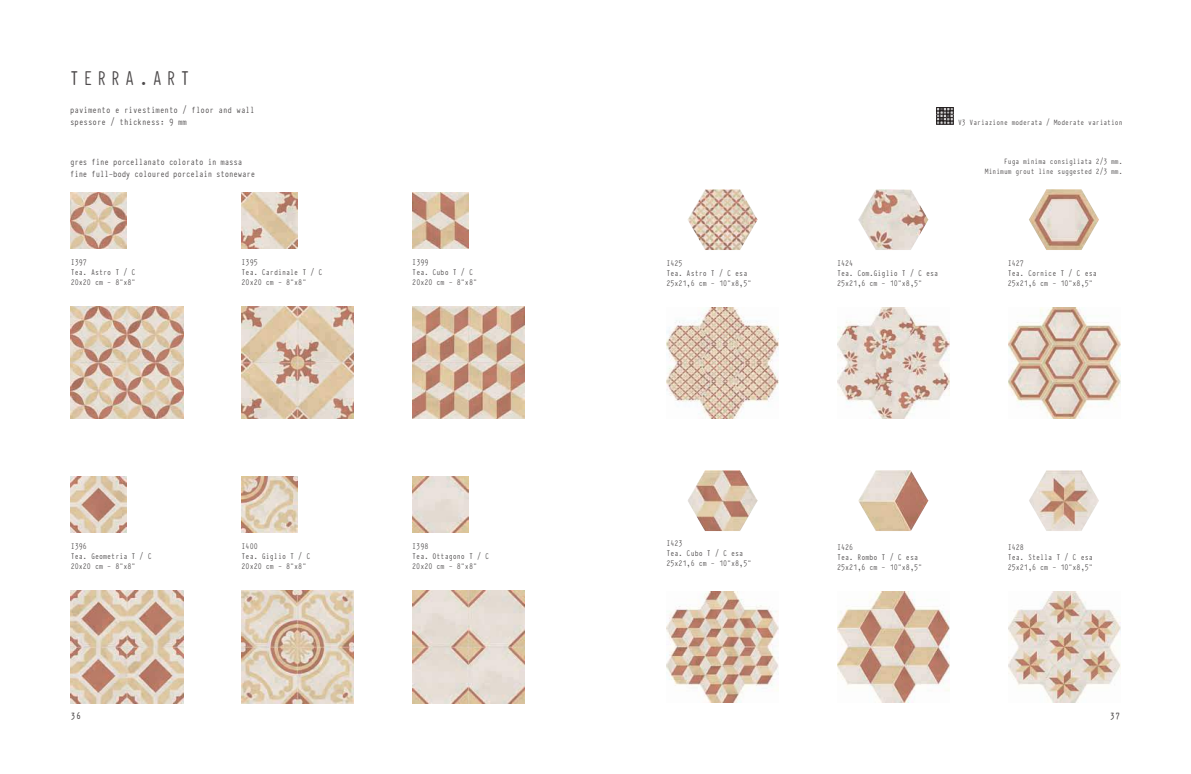
<style>
.page{position:relative;width:1191px;height:774px;background:#fff}
.page>*{position:absolute;margin:0;border:0;box-sizing:border-box;transform-origin:0 0}
.t1{font:22px "Typewriter Condensed";letter-spacing:.18em;color:#4e4b4c}
.t2{font:10px/12px "Typewriter Condensed";letter-spacing:-.02em;color:#4e4b4c}
.t3{font:10px/12px "Typewriter Condensed";color:#4e4b4c}
.t4{font:700 10px "Typewriter Condensed";color:#4e4b4c}
.t5{font:9px/10px "Typewriter Condensed";color:#4e4b4c}
.t6{font:8.5px/10.2px "Typewriter Condensed";color:#4e4b4c;text-align:right}
</style>
<div class="page">
<img style="left:687px;top:189px;width:70px;height:61px">
<img style="left:688px;top:470px;width:69px;height:61px">
<img style="left:1029px;top:470px;width:70px;height:61px">
<img style="left:858px;top:470px;width:70px;height:61px">
<img style="left:858px;top:189px;width:70px;height:61px">
<img style="left:1029px;top:189px;width:70px;height:61px">
<img style="left:667px;top:308px;width:111px;height:111px">
<img style="left:837px;top:308px;width:112px;height:111px">
<img style="left:1008px;top:308px;width:112px;height:111px">
<img style="left:667px;top:592px;width:111px;height:111px">
<img style="left:837px;top:592px;width:112px;height:111px">
<img style="left:1008px;top:592px;width:112px;height:111px">
<img style="left:71px;top:306px;width:112px;height:113px">
<img style="left:242px;top:306px;width:112px;height:113px">
<img style="left:412px;top:306px;width:112px;height:113px">
<img style="left:71px;top:590px;width:112px;height:113px">
<img style="left:242px;top:590px;width:112px;height:113px">
<img style="left:412px;top:590px;width:112px;height:113px">
<img style="left:71px;top:192px;width:56px;height:57px">
<img style="left:242px;top:192px;width:56px;height:57px">
<img style="left:412px;top:192px;width:56px;height:57px">
<img style="left:71px;top:476px;width:56px;height:57px">
<img style="left:242px;top:476px;width:56px;height:57px">
<img style="left:412px;top:476px;width:56px;height:57px">
<svg style="left:936px;top:107px;width:17px;height:17px"></svg>
<h1 class="t1" style="left:69px;top:62px;width:122px">TERRA.ART</h1>
<p class="t3" style="left:70px;top:103px;width:186px">pavimento e rivestimento / floor and wall spessore / thickness: 9 mm</p>
<p class="t6" style="left:958px;top:116px;width:166px">V3 Variazione moderata / Moderate variation</p>
<p class="t2" style="left:70px;top:155px;width:187px">gres fine porcellanato colorato in massa fine full-body coloured porcelain stoneware</p>
<p class="t6" style="left:985px;top:156px;width:139px">Fuga minima consigliata 2/3 mm.<br>Minimum grout line suggested 2/3 mm.</p>
<p class="t5" style="left:71px;top:256px;width:66px">I397<br>Tea. Astro T / C<br>20x20 cm - 8”x8”</p>
<p class="t5" style="left:242px;top:256px;width:82px">I395<br>Tea. Cardinale T / C<br>20x20 cm - 8”x8”</p>
<p class="t5" style="left:412px;top:256px;width:66px">I399<br>Tea. Cubo T / C<br>20x20 cm - 8”x8”</p>
<p class="t5" style="left:666px;top:258px;width:87px">I425<br>Tea. Astro T / C esa<br>25x21,6 cm - 10”x8,5”</p>
<p class="t5" style="left:837px;top:258px;width:103px">I424<br>Tea. Com.Giglio T / C esa<br>25x21,6 cm - 10”x8,5”</p>
<p class="t5" style="left:1007px;top:258px;width:91px">I427<br>Tea. Cornice T / C esa<br>25x21,6 cm - 10”x8,5”</p>
<p class="t5" style="left:71px;top:540px;width:82px">I396<br>Tea. Geometria T / C<br>20x20 cm - 8”x8”</p>
<p class="t5" style="left:241px;top:540px;width:70px">I400<br>Tea. Giglio T / C<br>20x20 cm - 8”x8”</p>
<p class="t5" style="left:412px;top:540px;width:78px">I398<br>Tea. Ottagono T / C<br>20x20 cm - 8”x8”</p>
<p class="t5" style="left:666px;top:538px;width:87px">I423<br>Tea. Cubo T / C esa<br>25x21,6 cm - 10”x8,5”</p>
<p class="t5" style="left:837px;top:542px;width:87px">I426<br>Tea. Rombo T / C esa<br>25x21,6 cm - 10”x8,5”</p>
<p class="t5" style="left:1007px;top:542px;width:87px">I428<br>Tea. Stella T / C esa<br>25x21,6 cm - 10”x8,5”</p>
<p class="t4" style="left:71px;top:709px;width:11px">36</p>
<p class="t4" style="left:1110px;top:709px;width:11px">37</p>
</div>
